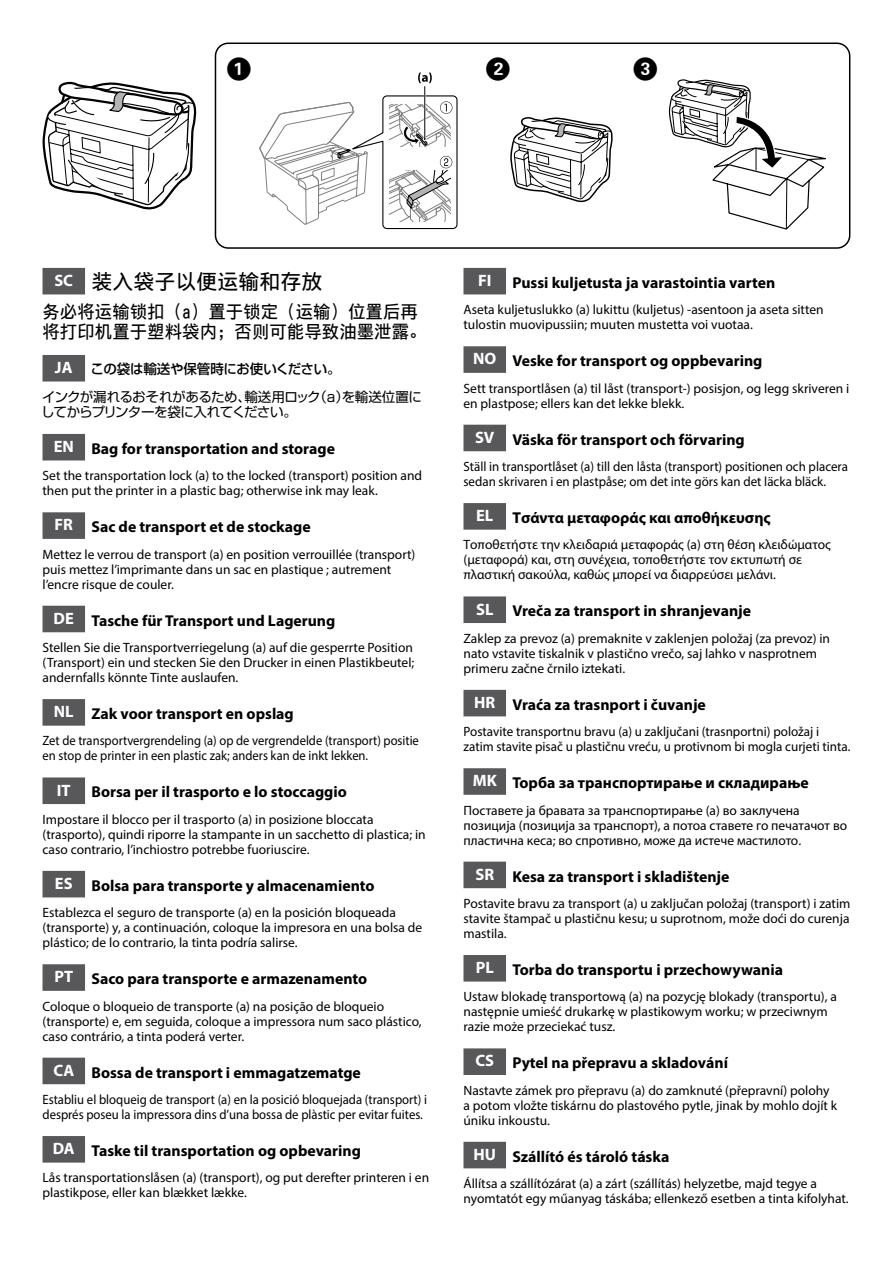
<style>
.page{position:relative;width:893px;height:1263px;background:#fff}
.page>*{position:absolute;margin:0;border:0;box-sizing:border-box;transform-origin:0 0}
.t1{font:24px "JNB1 TP";color:#000}
.t2{font:21px "DF Hei W5 A";color:#000}
.t3{font:18px/19.5px "DF Hei W5 A";color:#000}
.t4{font:700 16.5px "Myriad Pro";color:#fff}
.t5{font:700 15.75px "Myriad Pro";color:#000}
.t6{font:13.5px/15px "Myriad Pro";color:#000}
.t7{font:13.5px/15px "Myriad Pro";color:#000;scale:.94 1}
.t8{font:13.5px/15px "Myriad Pro";color:#000;scale:.96 1}
.t9{font:13.5px/15px "Myriad Pro";color:#000;scale:.93 1}
.t10{font:13.5px/27.8px "Shin Go Pro";letter-spacing:-.035em;color:#000}
.s1{font-family:"Myriad Pro";font-weight:700;font-size:16.5px;color:#fff}
.s2{font-weight:500}
.s3{font-size:16.5px;color:#fff}
</style>
<div class="page">
<svg style="left:43px;top:268px;width:42px;height:271px"></svg>
<svg style="left:43px;top:606px;width:42px;height:556px"></svg>
<svg style="left:463px;top:268px;width:43px;height:900px"></svg>
<svg style="left:43px;top:82px;width:153px;height:127px"></svg>
<div style="left:215px;top:43px;width:635px;height:206px;border:2px solid #000;border-radius:13px"></div>
<svg style="left:259px;top:73px;width:199px;height:157px"></svg>
<svg style="left:669px;top:79px;width:157px;height:151px"></svg>
<svg style="left:510px;top:117px;width:103px;height:85px"></svg>
<h1 class="t1" style="left:227px;top:57px;width:25px">A</h1>
<h1 class="t1" style="left:486px;top:57px;width:25px">B</h1>
<h1 class="t1" style="left:634px;top:57px;width:25px">C</h1>
<h2 class="t2" style="left:54px;top:271px;width:270px"><sup>SC</sup> 装入袋子以便运输和存放</h2>
<h3 class="t3" style="left:43px;top:302px;width:386px">务必将运输锁扣 (a) 置于锁定（运输）位置后再将打印机置于塑料袋内；否则可能导致油墨泄露。</h3>
<p class="t10" style="left:42px;top:354px;width:381px;text-indent:13px"><span class="s1">JA</span> <span class="s2">この袋は輸送や保管時にお使いください。<br></span>インクが漏れるおそれがあるため、輸送用ロック（a）を輸送位置に</p>
<p class="t10" style="left:41px;top:396px;width:257px">してからプリンターを袋に入れてください。</p>
<p class="t5" style="left:54px;top:438px;width:283px"><span class="s3">EN</span> Bag for transportation and storage</p>
<p class="t6" style="left:43px;top:468px;width:381px">Set the transportation lock (a) to the locked (transport) position and then put the printer in a plastic bag; otherwise ink may leak.</p>
<p class="t5" style="left:55px;top:517px;width:258px"><span class="s3">FR</span> Sac de transport et de stockage</p>
<p class="t6" style="left:43px;top:546px;width:374px">Mettez le verrou de transport (a) en position verrouillée (transport) puis mettez l’imprimante dans un sac en plastique ; autrement l’encre risque de couler.</p>
<p class="t5" style="left:54px;top:610px;width:283px"><span class="s3">DE</span> Tasche für Transport und Lagerung</p>
<p class="t6" style="left:43px;top:640px;width:373px;text-align:justify">Stellen Sie die Transportverriegelung (a) auf die gesperrte Position (Transport) ein und stecken Sie den Drucker in einen Plastikbeutel; andernfalls könnte Tinte auslaufen.</p>
<p class="t5" style="left:54px;top:703px;width:241px"><span class="s3">NL</span> Zak voor transport en opslag</p>
<p class="t9" style="left:43px;top:733px;width:406px">Zet de transportvergrendeling (a) op de vergrendelde (transport) positie en stop de printer in een plastic zak; anders kan de inkt lekken.</p>
<p class="t4" style="left:57px;top:779px;width:15px">IT</p>
<p class="t5" style="left:91px;top:782px;width:257px">Borsa per il trasporto e lo stoccaggio</p>
<p class="t6" style="left:43px;top:812px;width:385px">Impostare il blocco per il trasporto (a) in posizione bloccata (trasporto), quindi riporre la stampante in un sacchetto di plastica; in caso contrario, l’inchiostro potrebbe fuoriuscire.</p>
<p class="t5" style="left:55px;top:875px;width:321px"><span class="s3">ES</span> Bolsa para transporte y almacenamiento</p>
<p class="t6" style="left:43px;top:905px;width:381px">Establezca el seguro de transporte (a) en la posición bloqueada (transporte) y, a continuación, coloque la impresora en una bolsa de plástico; de lo contrario, la tinta podría salirse.</p>
<p class="t5" style="left:54px;top:968px;width:314px"><span class="s3">PT</span> Saco para transporte e armazenamento</p>
<p class="t6" style="left:43px;top:998px;width:381px">Coloque o bloqueio de transporte (a) na posição de bloqueio (transporte) e, em seguida, coloque a impressora num saco plástico, caso contrário, a tinta poderá verter.</p>
<p class="t5" style="left:53px;top:1062px;width:309px"><span class="s3">CA</span> Bossa de transport i emmagatzematge</p>
<p class="t7" style="left:43px;top:1092px;width:411px">Establiu el bloqueig de transport (a) en la posició bloquejada (transport) i després poseu la impressora dins d’una bossa de plàstic per evitar fuites.</p>
<p class="t5" style="left:53px;top:1140px;width:310px"><span class="s3">DA</span> Taske til transportation og opbevaring</p>
<p class="t6" style="left:43px;top:1170px;width:388px">Lås transportationslåsen (a) (transport), og put derefter printeren i en plastikpose, eller kan blækket lække.</p>
<p class="t4" style="left:478px;top:270px;width:15px">FI</p>
<p class="t5" style="left:512px;top:272px;width:264px">Pussi kuljetusta ja varastointia varten</p>
<p class="t6" style="left:463px;top:302px;width:362px">Aseta kuljetuslukko (a) lukittu (kuljetus) -asentoon ja aseta sitten tulostin muovipussiin; muuten mustetta voi vuotaa.</p>
<p class="t5" style="left:473px;top:351px;width:291px"><span class="s3">NO</span> Veske for transport og oppbevaring</p>
<p class="t6" style="left:463px;top:380px;width:387px">Sett transportlåsen (a) til låst (transport-) posisjon, og legg skriveren i en plastpose; ellers kan det lekke blekk.</p>
<p class="t5" style="left:475px;top:429px;width:271px"><span class="s3">SV</span> Väska för transport och förvaring</p>
<p class="t8" style="left:463px;top:459px;width:402px">Ställ in transportlåset (a) till den låsta (transport) positionen och placera sedan skrivaren i en plastpåse; om det inte görs kan det läcka bläck.</p>
<p class="t5" style="left:476px;top:507px;width:296px"><span class="s3">EL</span> Τσάντα μεταφοράς και αποθήκευσης</p>
<p class="t6" style="left:463px;top:537px;width:369px">Τοποθετήστε την κλειδαριά μεταφοράς (a) στη θέση κλειδώματος (μεταφορά) και, στη συνέχεια, τοποθετήστε τον εκτυπωτή σε πλαστική σακούλα, καθώς μπορεί να διαρρεύσει μελάνι.</p>
<p class="t5" style="left:476px;top:601px;width:277px"><span class="s3">SL</span> Vreča za transport in shranjevanje</p>
<p class="t6" style="left:463px;top:631px;width:368px">Zaklep za prevoz (a) premaknite v zaklenjen položaj (za prevoz) in nato vstavite tiskalnik v plastično vrečo, saj lahko v nasprotnem primeru začne črnilo iztekati.</p>
<p class="t5" style="left:474px;top:694px;width:233px"><span class="s3">HR</span> Vraća za trasnport i čuvanje</p>
<p class="t6" style="left:463px;top:724px;width:388px">Postavite transportnu bravu (a) u zaključani (trasnportni) položaj i zatim stavite pisač u plastičnu vreću, u protivnom bi mogla curjeti tinta.</p>
<p class="t5" style="left:473px;top:772px;width:338px"><span class="s3">MK</span> Торба за транспортирање и складирање</p>
<p class="t6" style="left:463px;top:802px;width:385px">Поставете ја бравата за транспортирање (a) во заклучена позиција (позиција за транспорт), а потоа ставете го печатачот во пластична кеса; во спротивно, може да истече мастилото.</p>
<p class="t5" style="left:475px;top:866px;width:256px"><span class="s3">SR</span> Kesa za transport i skladištenje</p>
<p class="t6" style="left:463px;top:896px;width:388px;text-align:justify">Postavite bravu za transport (a) u zaključan položaj (transport) i zatim stavite štampač u plastičnu kesu; u suprotnom, može doći do curenja mastila.</p>
<p class="t5" style="left:476px;top:959px;width:309px"><span class="s3">PL</span> Torba do transportu i przechowywania</p>
<p class="t6" style="left:463px;top:989px;width:375px">Ustaw blokadę transportową (a) na pozycję blokady (transportu), a następnie umieść drukarkę w plastikowym worku; w przeciwnym razie może przeciekać tusz.</p>
<p class="t5" style="left:475px;top:1053px;width:254px"><span class="s3">CS</span> Pytel na přepravu a skladování</p>
<p class="t6" style="left:463px;top:1082px;width:375px">Nastavte zámek pro přepravu (a) do zamknuté (přepravní) polohy a potom vložte tiskárnu do plastového pytle, jinak by mohlo dojít k úniku inkoustu.</p>
<p class="t5" style="left:473px;top:1146px;width:197px"><span class="s3">HU</span> Szállító és tároló táska</p>
<p class="t6" style="left:463px;top:1176px;width:387px">Állítsa a szállítózárat (a) a zárt (szállítás) helyzetbe, majd tegye a nyomtatót egy műanyag táskába; ellenkező esetben a tinta kifolyhat.</p>
</div>
